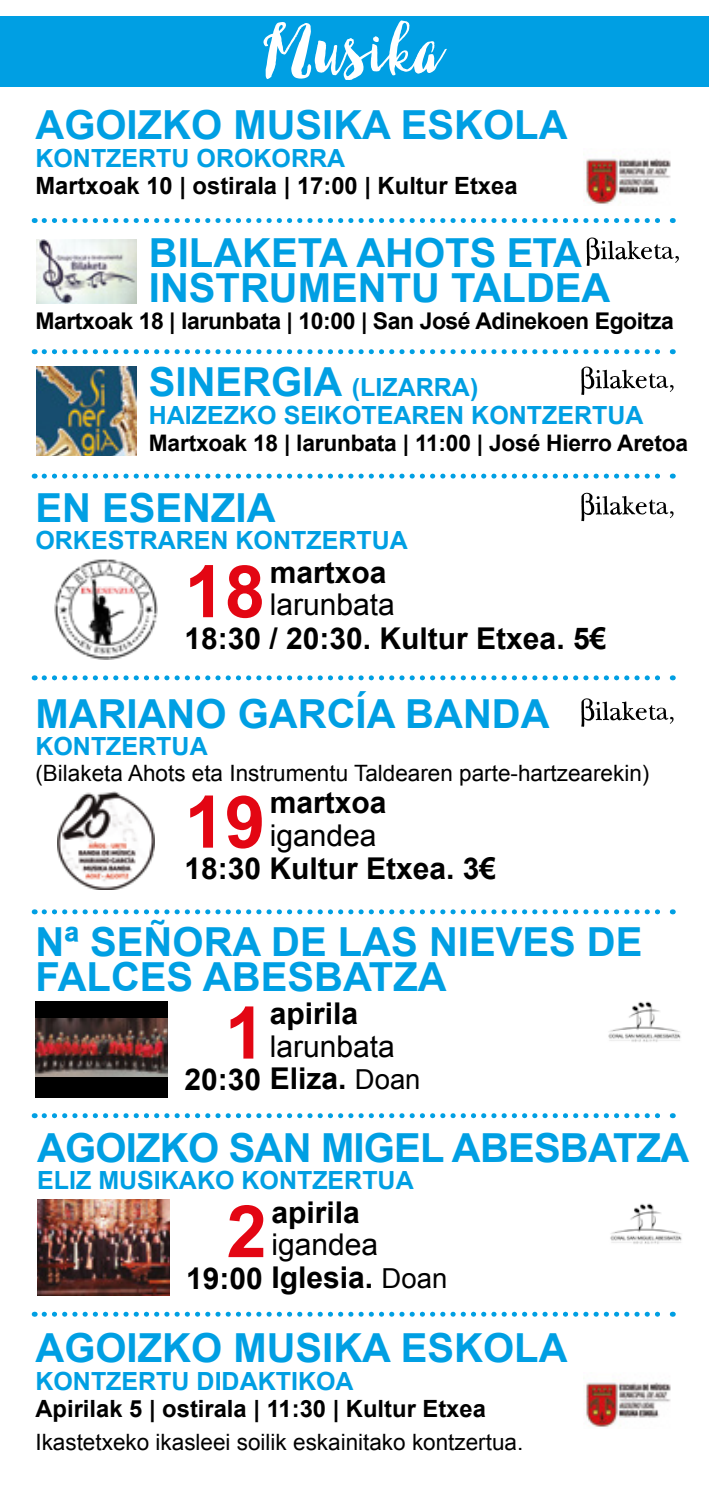
<style>
.page{position:relative;width:709px;height:1489px;background:#fff}
.page>*{position:absolute;margin:0;border:0;box-sizing:border-box;transform-origin:0 0}
.t1{font:75px "Fabulous Script";color:#fff}
.t2{font:700 72.5px "Arial";color:#e30613}
.t3{font:700 40px/35px "Arial";color:#009fe3}
.t4{font:700 40px "Arial";letter-spacing:-.02em;color:#009fe3}
.t5{font:700 30px "Arial";color:#000}
.t6{font:30px "Arial";color:#000}
.t7{font:700 25px/27.5px "Arial";color:#009fe3}
.t8{font:700 23.75px "Arial";color:#000}
.t9{font:700 23px "Arial";letter-spacing:-.02em;color:#000}
.t10{font:700 22.75px "Arial";letter-spacing:-.01em;color:#000}
.t11{font:22.5px "Arial";color:#000}
.s1{font-size:40px}
.s2{font-weight:400;font-size:27.5px}
</style>
<div class="page">
<div style="left:0;top:16px;width:709px;height:70px;background:#009fe3"></div>
<svg style="left:44px;top:218px;width:629px;height:5px"></svg>
<svg style="left:44px;top:349px;width:629px;height:5px"></svg>
<svg style="left:44px;top:473px;width:629px;height:5px"></svg>
<svg style="left:44px;top:675px;width:629px;height:5px"></svg>
<svg style="left:44px;top:1113px;width:629px;height:5px"></svg>
<svg style="left:44px;top:909px;width:629px;height:5px"></svg>
<svg style="left:44px;top:1311px;width:629px;height:5px"></svg>
<img style="left:37px;top:1199px;width:133px;height:96px">
<img style="left:610px;top:1203px;width:72px;height:41px">
<img style="left:55px;top:559px;width:102px;height:100px">
<img style="left:57px;top:791px;width:98px;height:98px">
<img style="left:583px;top:158px;width:88px;height:46px">
<img style="left:36px;top:239px;width:101px;height:64px">
<img style="left:36px;top:367px;width:100px;height:88px">
<img style="left:583px;top:1382px;width:88px;height:45px">
<svg style="left:581px;top:366px;width:92px;height:29px"></svg>
<svg style="left:581px;top:493px;width:92px;height:28px"></svg>
<svg style="left:586px;top:237px;width:93px;height:29px"></svg>
<svg style="left:581px;top:698px;width:92px;height:29px"></svg>
<div style="left:36px;top:1000px;width:132px;height:97px;background:#000"></div>
<img style="left:36px;top:1018px;width:132px;height:58px">
<img style="left:608px;top:1001px;width:73px;height:41px">
<h1 class="t1" style="left:266px;top:3px;width:177px">Musika</h1>
<h3 class="t3" style="left:35px;top:109px;width:533px">AGOIZKO MUSIKA ESKOLA</h3>
<p class="t7" style="left:35px;top:145px;width:311px">KONTZERTU OROKORRA</p>
<p class="t8" style="left:35px;top:170px;width:483px">Martxoak 10 | ostirala | 17:00 | Kultur Etxea</p>
<h3 class="t3" style="left:149px;top:236px;width:463px">BILAKETA AHOTS ETA<br>INSTRUMENTU TALDEA</h3>
<p class="t9" style="left:35px;top:306px;width:640px">Martxoak 18 | larunbata | 10:00 | San José Adinekoen Egoitza</p>
<p class="t7" style="left:149px;top:375px;width:496px"><span class="s1">SINERGIA</span> (LIZARRA)<br>HAIZEZKO SEIKOTEAREN KONTZERTUA</p>
<p class="t10" style="left:149px;top:428px;width:540px">Martxoak 18 | larunbata | 11:00 | José Hierro Aretoa</p>
<h3 class="t3" style="left:35px;top:491px;width:242px">EN ESENZIA</h3>
<p class="t7" style="left:35px;top:527px;width:374px">ORKESTRAREN KONTZERTUA</p>
<h2 class="t2" style="left:184px;top:544px;width:82px">18</h2>
<p class="t5" style="left:184px;top:618px;width:423px">18:30 / 20:30. Kultur Etxea. 5€</p>
<p class="t5" style="left:270px;top:552px;width:118px">martxoa</p>
<p class="t6" style="left:270px;top:585px;width:127px">larunbata</p>
<h3 class="t3" style="left:35px;top:697px;width:516px">MARIANO GARCÍA BANDA</h3>
<p class="t7" style="left:35px;top:733px;width:174px">KONTZERTUA</p>
<p class="t11" style="left:35px;top:758px;width:615px">(Bilaketa Ahots eta Instrumentu Taldearen parte-hartzearekin)</p>
<p class="t5" style="left:270px;top:782px;width:118px">martxoa</p>
<p class="t6" style="left:270px;top:815px;width:108px">igandea</p>
<h2 class="t2" style="left:184px;top:774px;width:82px">19</h2>
<p class="t5" style="left:184px;top:848px;width:313px">18:30 Kultur Etxea. 3€</p>
<h3 class="t3" style="left:35px;top:926px;width:608px">Nª SEÑORA DE LAS NIEVES DE<br>FALCES ABESBATZA</h3>
<h2 class="t2" style="left:225px;top:985px;width:42px">1</h2>
<p class="t5" style="left:184px;top:1058px;width:238px">20:30 Eliza. <span class="s2">Doan</span></p>
<p class="t5" style="left:270px;top:993px;width:90px">apirila</p>
<p class="t6" style="left:270px;top:1026px;width:127px">larunbata</p>
<h3 class="t4" style="left:37px;top:1121px;width:653px">AGOIZKO SAN MIGEL ABESBATZA</h3>
<p class="t7" style="left:37px;top:1167px;width:378px">ELIZ MUSIKAKO KONTZERTUA</p>
<h2 class="t2" style="left:226px;top:1183px;width:42px">2</h2>
<p class="t5" style="left:186px;top:1257px;width:263px">19:00 Iglesia. <span class="s2">Doan</span></p>
<p class="t5" style="left:271px;top:1192px;width:90px">apirila</p>
<p class="t6" style="left:271px;top:1224px;width:108px">igandea</p>
<h3 class="t3" style="left:35px;top:1331px;width:533px">AGOIZKO MUSIKA ESKOLA</h3>
<p class="t7" style="left:35px;top:1367px;width:320px">KONTZERTU DIDAKTIKOA</p>
<p class="t8" style="left:35px;top:1392px;width:452px">Apirilak 5 | ostirala | 11:30 | Kultur Etxea</p>
<p class="t11" style="left:35px;top:1427px;width:489px">Ikastetxeko ikasleei soilik eskainitako kontzertua.</p>
</div>
